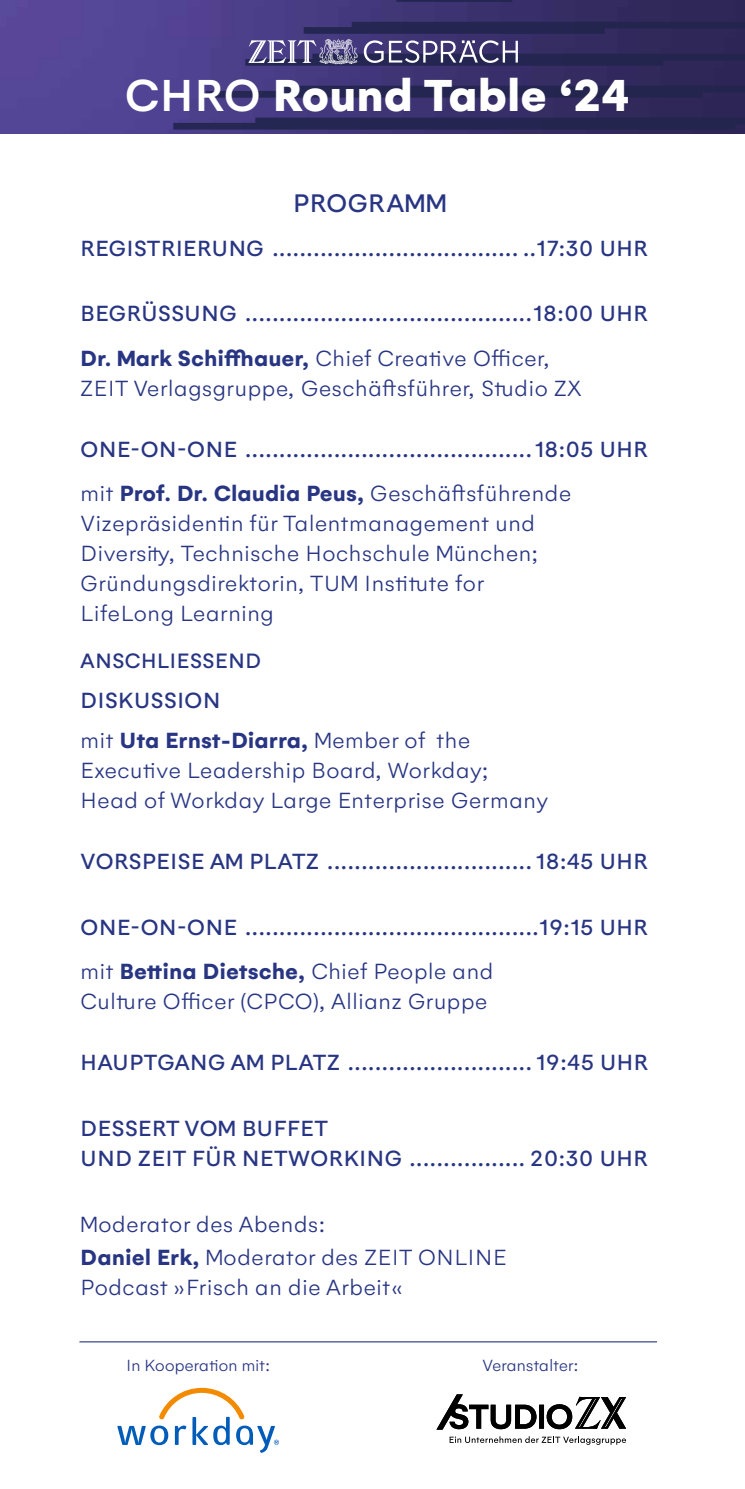
<style>
.page{position:relative;width:745px;height:1489px;background:#fff}
.page>*{position:absolute;margin:0;border:0;box-sizing:border-box;transform-origin:0 0}
.t1{font:900 48.5px "Gelion";color:#fff}
.t2{font:27.5px "Gelion";color:#283583}
.t3{font:23.75px/44.2px "Gelion";color:#283583}
.t4{font:300 23.75px/30px "Gelion";color:#283583}
.t5{font:700 23.75px/40px "Gelion";letter-spacing:-.005em;color:#283583}
.t6{font:22.5px "Gelion";color:#283583}
.t7{font:300 17.5px "Gelion";letter-spacing:-.02em;color:#283583}
.s1{font-weight:500}
.s2{font-weight:700}
.s3{font-weight:300}
.s4{font-weight:400}
</style>
<div class="page">
<svg style="left:86px;top:0;width:658px;height:134px;background:#3a326e"></svg>
<svg style="left:248px;top:39px;width:269px;height:25px;background:#6c6892"></svg>
<svg style="left:436px;top:1394px;width:189px;height:35px"></svg>
<svg style="left:449px;top:1436px;width:176px;height:8px"></svg>
<svg style="left:117px;top:1387px;width:162px;height:65px"></svg>
<hr style="left:79px;top:1341px;width:577px;height:1px;background:#283583">
<h1 class="t1" style="left:124px;top:66px;width:507px"><span class="s1">CHRO</span> Round Table ‘24</h1>
<p class="t2" style="left:292px;top:187px;width:155px">PROGRAMM</p>
<p class="t3" style="left:80px;top:226px;width:568px">REGISTRIERUNG .................................... ..17:30 UHR</p>
<p class="t3" style="left:80px;top:292px;width:568px">BEGRÜSSUNG ..........................................18:00 UHR<br><span class="s2">Dr. Mark Schiffhauer,</span> <span class="s3">Chief Creative Officer,</span></p>
<p class="t4" style="left:80px;top:373px;width:502px">ZEIT Verlagsgruppe, Geschäftsführer, Studio ZX</p>
<p class="t3" style="left:80px;top:427px;width:568px">ONE-ON-ONE ..........................................18:05 UHR <span class="s3">mit</span> <span class="s2">Prof. Dr. Claudia Peus,</span> <span class="s3">Geschäftsführende</span></p>
<p class="t4" style="left:80px;top:508px;width:459px">Vizepräsidentin für Talentmanagement und Diversity, Technische Hochschule München; Gründungsdirektorin, TUM Institute for LifeLong Learning</p>
<p class="t6" style="left:80px;top:648px;width:182px">ANSCHLIESSEND</p>
<p class="t5" style="left:80px;top:681px;width:391px"><span class="s4">DISKUSSION<br></span><span class="s3">mit</span> Uta Ernst-Diarra, <span class="s3">Member of the</span></p>
<p class="t4" style="left:80px;top:755px;width:469px">Executive Leadership Board, Workday;<br>Head of Workday Large Enterprise Germany</p>
<p class="t3" style="left:80px;top:839px;width:568px">VORSPEISE AM PLATZ .............................. 18:45 UHR</p>
<p class="t3" style="left:80px;top:905px;width:568px">ONE-ON-ONE ...........................................19:15 UHR <span class="s3">mit</span> <span class="s2">Bettina Dietsche,</span> <span class="s3">Chief People and</span></p>
<p class="t4" style="left:80px;top:986px;width:408px">Culture Officer (CPCO), Allianz Gruppe</p>
<p class="t3" style="left:80px;top:1040px;width:569px">HAUPTGANG AM PLATZ ........................... 19:45 UHR</p>
<p class="t3" style="left:80px;top:1113px;width:568px;line-height:30px">DESSERT VOM BUFFET<br>UND ZEIT FÜR NETWORKING ................. 20:30 UHR</p>
<p class="t4" style="left:80px;top:1208px;width:428px;line-height:32.8px">Moderator des Abends:<br><span class="s2">Daniel Erk,</span> Moderator des ZEIT ONLINE</p>
<p class="t4" style="left:80px;top:1272px;width:323px">Podcast »Frisch an die Arbeit«</p>
<p class="t7" style="left:126px;top:1355px;width:145px">In Kooperation mit:</p>
<p class="t7" style="left:482px;top:1355px;width:98px">Veranstalter:</p>
</div>
